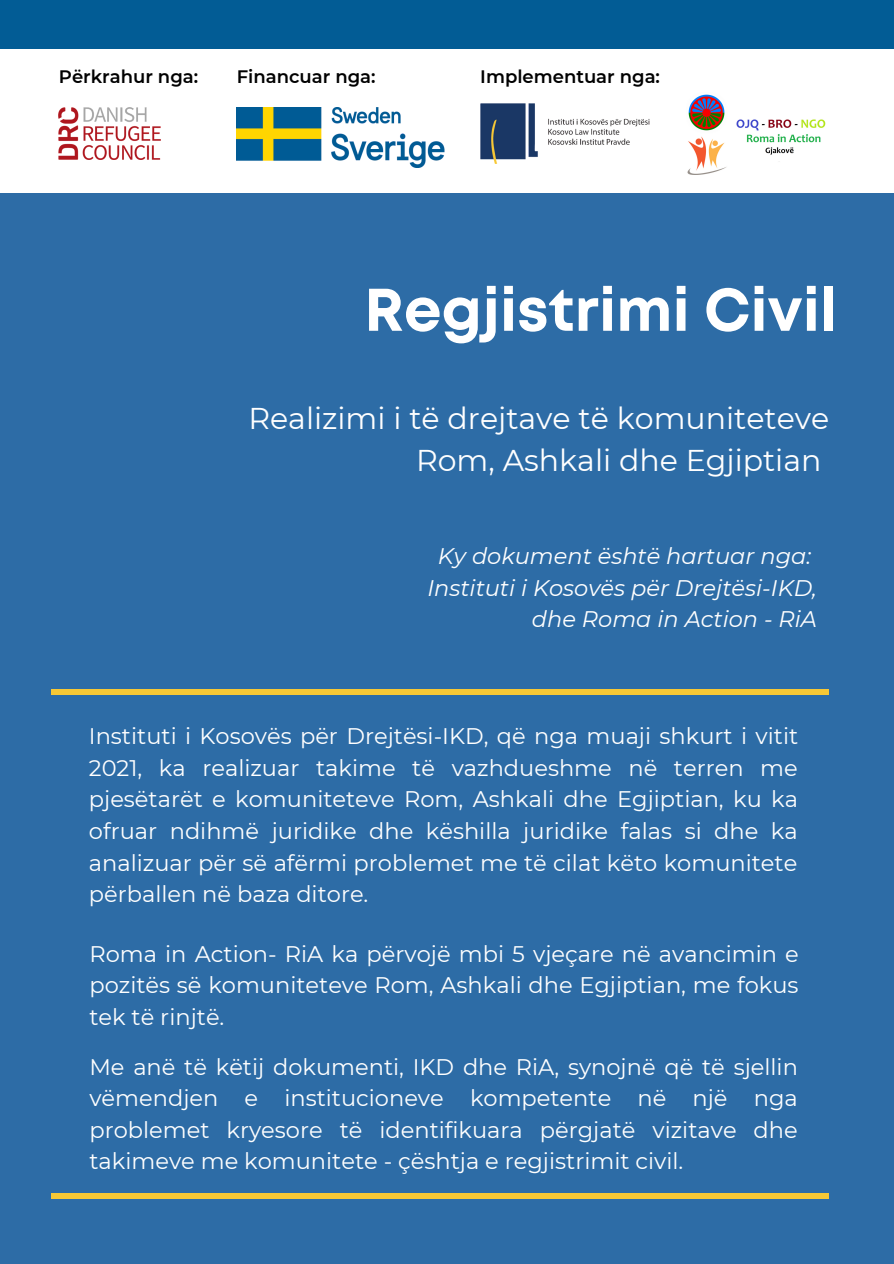
<style>
.page{position:relative;width:894px;height:1264px;background:#fff}
.page>*{position:absolute;margin:0;border:0;box-sizing:border-box;transform-origin:0 0}
.t1{font:700 60px "Mont";color:#fff}
.t2{font:30px/41.7px "Montserrat";color:#fff;text-align:right}
.t3{font:22.5px/31.5px "Montserrat";color:#fff;text-align:justify}
.t4{font:italic 22.5px/31.5px "Montserrat";color:#fff;text-align:right}
.t5{font:600 18px "Montserrat";color:#000}
</style>
<div class="page">
<div style="left:0;top:193px;width:893px;height:1070px;background:#2d6ca6"></div>
<img style="left:59px;top:107px;width:101px;height:52px">
<img style="left:237px;top:107px;width:207px;height:60px">
<img style="left:480px;top:104px;width:170px;height:59px">
<img style="left:687px;top:94px;width:139px;height:80px">
<div style="left:0;top:0;width:893px;height:48px;background:#025c95"></div>
<div style="left:51px;top:689px;width:777px;height:6px;background:#f7c835"></div>
<div style="left:51px;top:1193px;width:777px;height:5px;background:#f7c835"></div>
<p class="t5" style="left:59px;top:65px;width:141px">Përkrahur nga:</p>
<p class="t5" style="left:237px;top:65px;width:140px">Financuar nga:</p>
<p class="t5" style="left:480px;top:65px;width:181px">Implementuar nga:</p>
<p class="t1" style="left:364px;top:287px;width:474px">Regjistrimi Civil</p>
<p class="t2" style="left:248px;top:397px;width:582px">Realizimi i të drejtave të komuniteteve<br>Rom, Ashkali dhe Egjiptian</p>
<p class="t4" style="left:438px;top:540px;width:375px">Ky dokument është hartuar nga:</p>
<p class="t4" style="left:427px;top:572px;width:391px">Instituti i Kosovës për Drejtësi-IKD, dhe Roma in Action - RiA</p>
<p class="t3" style="left:89px;top:720px;width:710px">Instituti i Kosovës për Drejtësi-IKD, që nga muaji shkurt i vitit 2021, ka realizuar takime të vazhdueshme në terren me pjesëtarët e komuniteteve Rom, Ashkali dhe Egjiptian, ku ka ofruar ndihmë juridike dhe këshilla juridike falas si dhe ka analizuar për së afërmi problemet me të cilat këto komunitete përballen në baza ditore.</p>
<p class="t3" style="left:89px;top:937px;width:710px">Roma in Action- RiA ka përvojë mbi 5 vjeçare në avancimin e pozitës së komuniteteve Rom, Ashkali dhe Egjiptian, me fokus tek të rinjtë.</p>
<p class="t3" style="left:89px;top:1051px;width:709px">Me anë të këtij dokumenti, IKD dhe RiA, synojnë që të sjellin vëmendjen e institucioneve kompetente në një nga problemet kryesore të identifikuara përgjatë vizitave dhe takimeve me komunitete - çështja e regjistrimit civil.</p>
</div>
